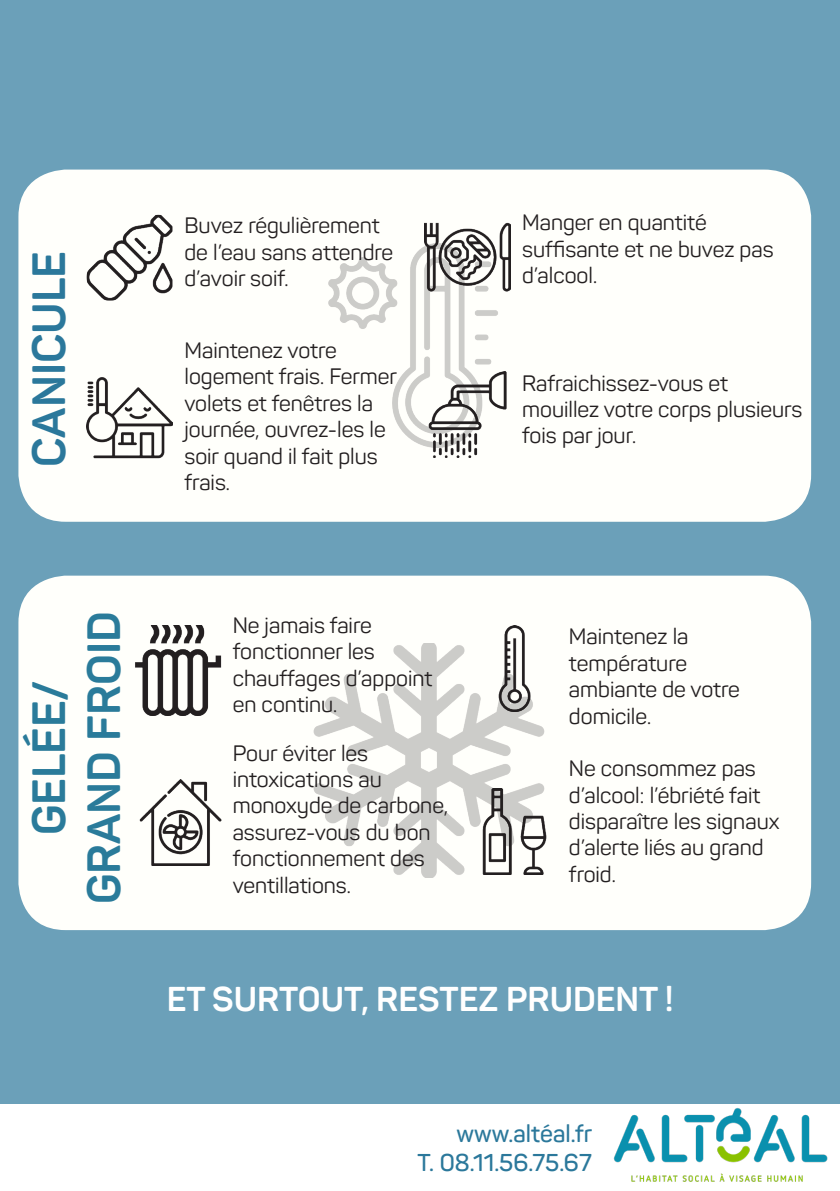
<style>
.page{position:relative;width:840px;height:1191px;background:#fff}
.page>*{position:absolute;margin:0;border:0;box-sizing:border-box;transform-origin:0 0}
.t1{font:700 46px "Panton";color:#2a7b9a}
.t2{font:700 46px "Panton";color:#2b789b}
.t3{font:700 34px "Panton";color:#fff}
.t4{font:600 24px "Panton";color:#2b789b}
.t5{font:22px/26.4px "Panton";color:#231f20}
</style>
<div class="page">
<div style="left:0;top:0;width:839px;height:1103px;background:#6ba0b9"></div>
<div style="left:18px;top:575px;width:792px;height:355px;background:#fffffb;border-radius:47px"></div>
<img style="left:313px;top:643px;width:232px;height:234px">
<div style="left:18px;top:170px;width:792px;height:352px;background:#fffffb;border-radius:47px"></div>
<img style="left:328px;top:243px;width:183px;height:203px">
<img style="left:87px;top:215px;width:85px;height:85px">
<img style="left:424px;top:222px;width:86px;height:78px">
<img style="left:87px;top:377px;width:85px;height:82px">
<img style="left:424px;top:371px;width:86px;height:86px">
<img style="left:135px;top:625px;width:87px;height:90px">
<img style="left:139px;top:780px;width:83px;height:85px">
<img style="left:471px;top:625px;width:74px;height:86px">
<img style="left:471px;top:788px;width:76px;height:86px">
<img style="left:607px;top:1103px;width:226px;height:79px">
<p class="t2" style="left:20px;top:466px;width:217px;rotate:-90deg">CANICULE</p>
<p class="t5" style="left:184px;top:212px;width:210px">Buvez régulièrement de l’eau sans attendre d’avoir soif.</p>
<p class="t5" style="left:522px;top:209px;width:186px">Manger en quantité</p>
<p class="t5" style="left:522px;top:236px;width:253px">suffisante et ne buvez pas d’alcool.</p>
<p class="t5" style="left:184px;top:337px;width:154px">Maintenez votre</p>
<p class="t5" style="left:184px;top:363px;width:214px">logement frais. Fermer volets et fenêtres la journée, ouvrez-les le soir quand il fait plus frais.</p>
<p class="t5" style="left:522px;top:369px;width:207px">Rafraichissez-vous et</p>
<p class="t5" style="left:522px;top:396px;width:282px">mouillez votre corps plusieurs fois par jour.</p>
<p class="t1" style="left:20px;top:835px;width:156px;rotate:-90deg">GELÉE/</p>
<p class="t1" style="left:75px;top:904px;width:294px;rotate:-90deg">GRAND FROID</p>
<p class="t5" style="left:232px;top:612px;width:140px">Ne jamais faire</p>
<p class="t5" style="left:232px;top:638px;width:144px">fonctionner les</p>
<p class="t5" style="left:232px;top:665px;width:201px">chauffages d’appoint en continu.</p>
<p class="t5" style="left:232px;top:739px;width:137px">Pour éviter les</p>
<p class="t5" style="left:232px;top:766px;width:151px">intoxications au</p>
<p class="t5" style="left:232px;top:792px;width:217px">monoxyde de carbone, assurez-vous du bon fonctionnement des ventillations.</p>
<p class="t5" style="left:568px;top:623px;width:121px">Maintenez la</p>
<p class="t5" style="left:568px;top:650px;width:119px">température</p>
<p class="t5" style="left:568px;top:676px;width:172px">ambiante de votre</p>
<p class="t5" style="left:568px;top:702px;width:84px">domicile.</p>
<p class="t5" style="left:568px;top:755px;width:188px">Ne consommez pas</p>
<p class="t5" style="left:568px;top:781px;width:212px">d’alcool: l’ébriété fait disparaître les signaux d’alerte liés au grand froid.</p>
<p class="t3" style="left:167px;top:977px;width:508px">ET SURTOUT, RESTEZ PRUDENT !</p>
<p class="t4" style="left:456px;top:1118px;width:137px">www.altéal.fr</p>
<p class="t4" style="left:417px;top:1147px;width:175px">T. 08.11.56.75.67</p>
</div>
